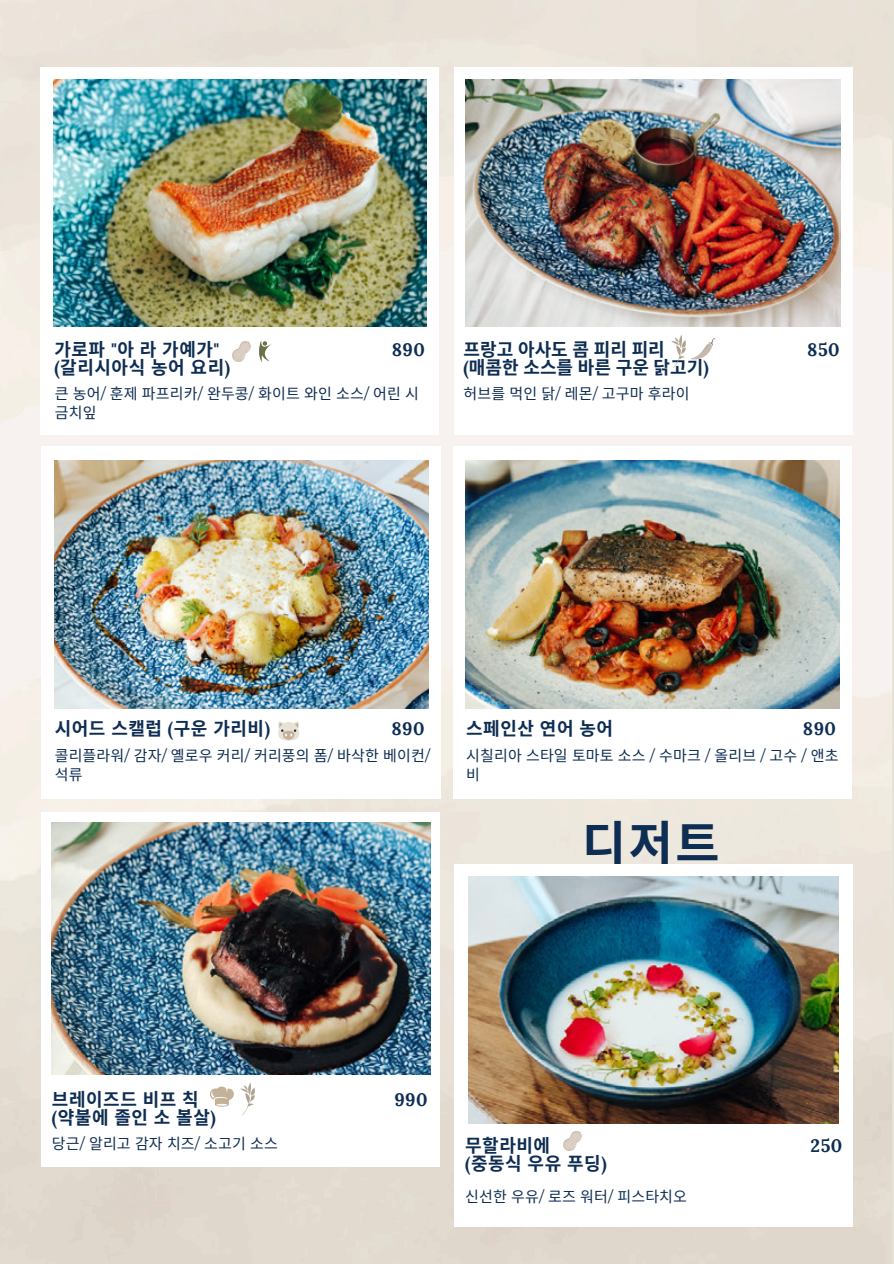
<style>
.page{position:relative;width:894px;height:1264px;background:#fff}
.page>*{position:absolute;margin:0;border:0;box-sizing:border-box;transform-origin:0 0}
.t1{font:700 48px "Noto Sans CJ Ksc";color:#0e2d52}
.t2{font:700 18px/18px "Noto Sans CJ Ksc";letter-spacing:.03em;color:#0e2d52}
.t3{font:700 18px/18px "Noto Sans CJ Ksc";color:#0e2d52}
.t4{font:700 18px "Lora";letter-spacing:.03em;color:#0e2d52}
.t5{font:15px/19.2px "Noto Sans CJ Ksc";letter-spacing:.01em;color:#0e2d52}
.s1{font-family:"Lora"}
.s2{font-family:"Montserrat"}
</style>
<div class="page">
<img style="left:465px;top:79px;width:375px;height:248px">
<img style="left:52px;top:822px;width:378px;height:252px">
<img style="left:54px;top:79px;width:372px;height:248px">
<img style="left:54px;top:460px;width:374px;height:248px">
<img style="left:465px;top:460px;width:374px;height:248px">
<img style="left:232px;top:342px;width:18px;height:19px">
<svg style="left:259px;top:340px;width:13px;height:22px"></svg>
<svg style="left:210px;top:1086px;width:23px;height:20px"></svg>
<img style="left:468px;top:876px;width:370px;height:247px">
<img style="left:563px;top:1131px;width:18px;height:19px">
<img style="left:671px;top:335px;width:15px;height:33px">
<img style="left:240px;top:1082px;width:15px;height:34px">
<svg style="left:278px;top:721px;width:21px;height:19px"></svg>
<svg style="left:691px;top:338px;width:25px;height:21px"></svg>
<h2 class="t2" style="left:54px;top:340px;width:177px">가로파 <span class="s1">"</span>아 라 가예가<span class="s1">" (</span>갈리시아식 농어 요리<span class="s1">)</span></h2>
<h2 class="t4" style="left:391px;top:338px;width:35px">890</h2>
<p class="t5" style="left:55px;top:383px;width:366px">큰 농어<span class="s2">/</span> 훈제 파프리카<span class="s2">/</span> 완두콩<span class="s2">/</span> 화이트 와인 소스<span class="s2">/</span> 어린 시 금치잎</p>
<p class="t3" style="left:463px;top:340px;width:246px">프랑고 아사도 콤 피리 피리 <span class="s1">(</span>매콤한 소스를 바른 구운 닭고기<span class="s1">)</span></p>
<p class="t4" style="left:807px;top:338px;width:34px">850</p>
<h2 class="t5" style="left:463px;top:383px;width:227px">허브를 먹인 닭<span class="s2">/</span> 레몬<span class="s2">/</span> 고구마 후라이</h2>
<p class="t2" style="left:55px;top:718px;width:217px">시어드 스캘럽 <span class="s1">(</span>구운 가리비<span class="s1">)</span></p>
<p class="t4" style="left:391px;top:717px;width:35px">890</p>
<p class="t5" style="left:55px;top:745px;width:376px">콜리플라워<span class="s2">/</span> 감자<span class="s2">/</span> 옐로우 커리<span class="s2">/</span> 커리풍의 폼<span class="s2">/</span> 바삭한 베이컨<span class="s2">/ </span>석류</p>
<p class="t2" style="left:466px;top:718px;width:148px">스페인산 연어 농어</p>
<h2 class="t4" style="left:802px;top:717px;width:35px">890</h2>
<p class="t5" style="left:466px;top:745px;width:374px">시칠리아 스타일 토마토 소스 <span class="s2">/</span> 수마크 <span class="s2">/</span> 올리브 <span class="s2">/</span> 고수 <span class="s2">/</span> 앤초 비</p>
<p class="t1" style="left:582px;top:805px;width:139px">디저트</p>
<h2 class="t2" style="left:52px;top:1088px;width:165px">브레이즈드 비프 칙 <span class="s1">(</span>약불에 졸인 소 볼살<span class="s1">)</span></h2>
<p class="t4" style="left:394px;top:1087px;width:35px">990</p>
<p class="t5" style="left:52px;top:1132px;width:227px">당근<span class="s2">/</span> 알리고 감자 치즈<span class="s2">/</span> 소고기 소스</p>
<h2 class="t2" style="left:465px;top:1135px;width:143px">무할라비에 <span class="s1">(</span>중동식 우유 푸딩<span class="s1">)</span></h2>
<h2 class="t5" style="left:465px;top:1186px;width:223px">신선한 우유<span class="s2">/</span> 로즈 워터<span class="s2">/</span> 피스타치오</h2>
<p class="t4" style="left:810px;top:1134px;width:33px">250</p>
</div>
